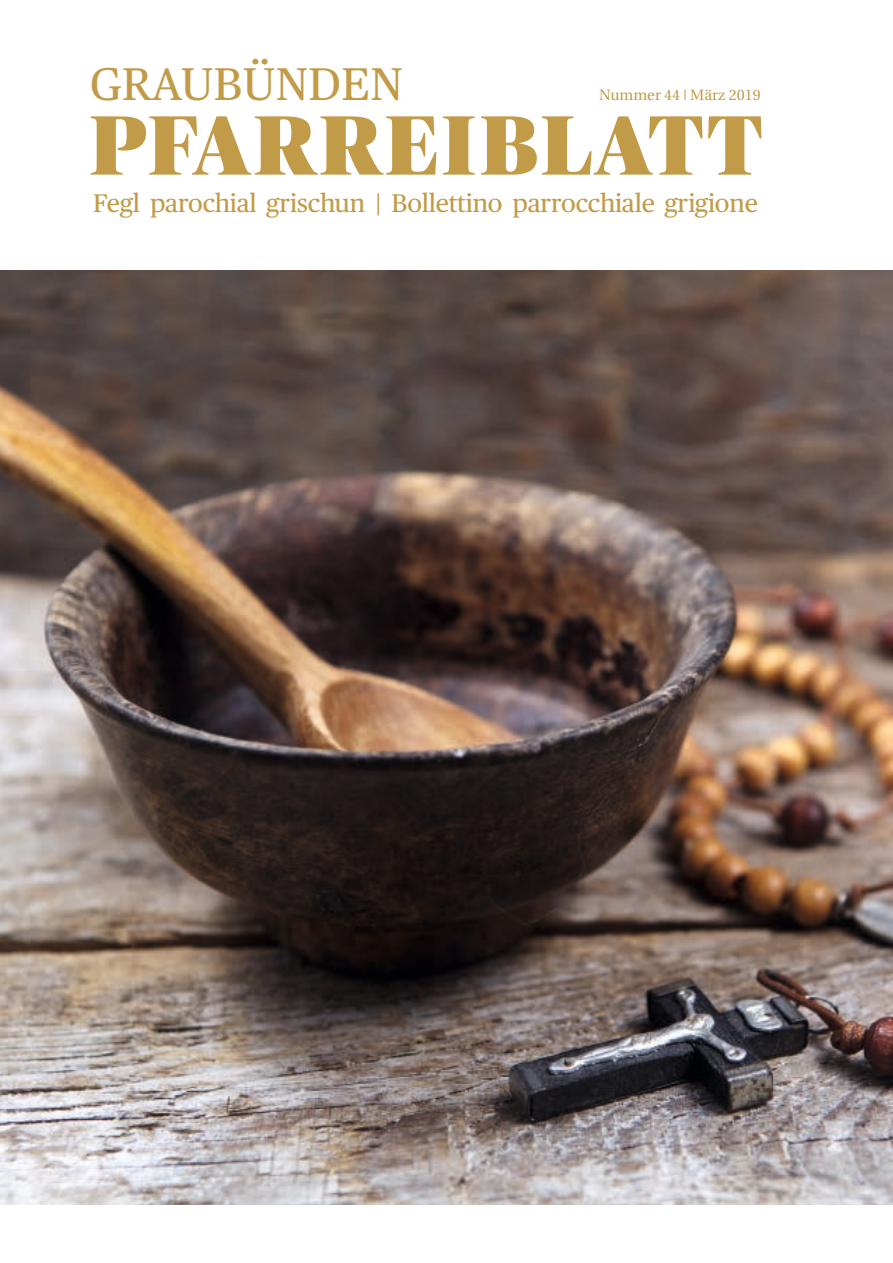
<style>
.page{position:relative;width:893px;height:1263px;background:#fff}
.page>*{position:absolute;margin:0;border:0;box-sizing:border-box;transform-origin:0 0}
.t1{font:900 84px "Publico Banner";letter-spacing:.045em;color:#c29b48}
.t2{font:45.75px "Publico Text";letter-spacing:.015em;color:#c29b48}
.t3{font:25.5px "Publico Text";letter-spacing:-.005em;color:#c29b48}
.t4{font:15px "Utopia";color:#c29b48}
</style>
<div class="page">
<img style="left:0;top:270px;width:893px;height:934px">
<h2 class="t2" style="left:90px;top:57px;width:314px">Graubünden</h2>
<h1 class="t1" style="left:90px;top:98px;width:673px">PFARREIBLATT</h1>
<p class="t4" style="left:599px;top:87px;width:163px">Nummer 44 | März 2019</p>
<p class="t3" style="left:93px;top:189px;width:666px">Fegl parochial grischun | Bollettino parrocchiale grigione</p>
</div>
